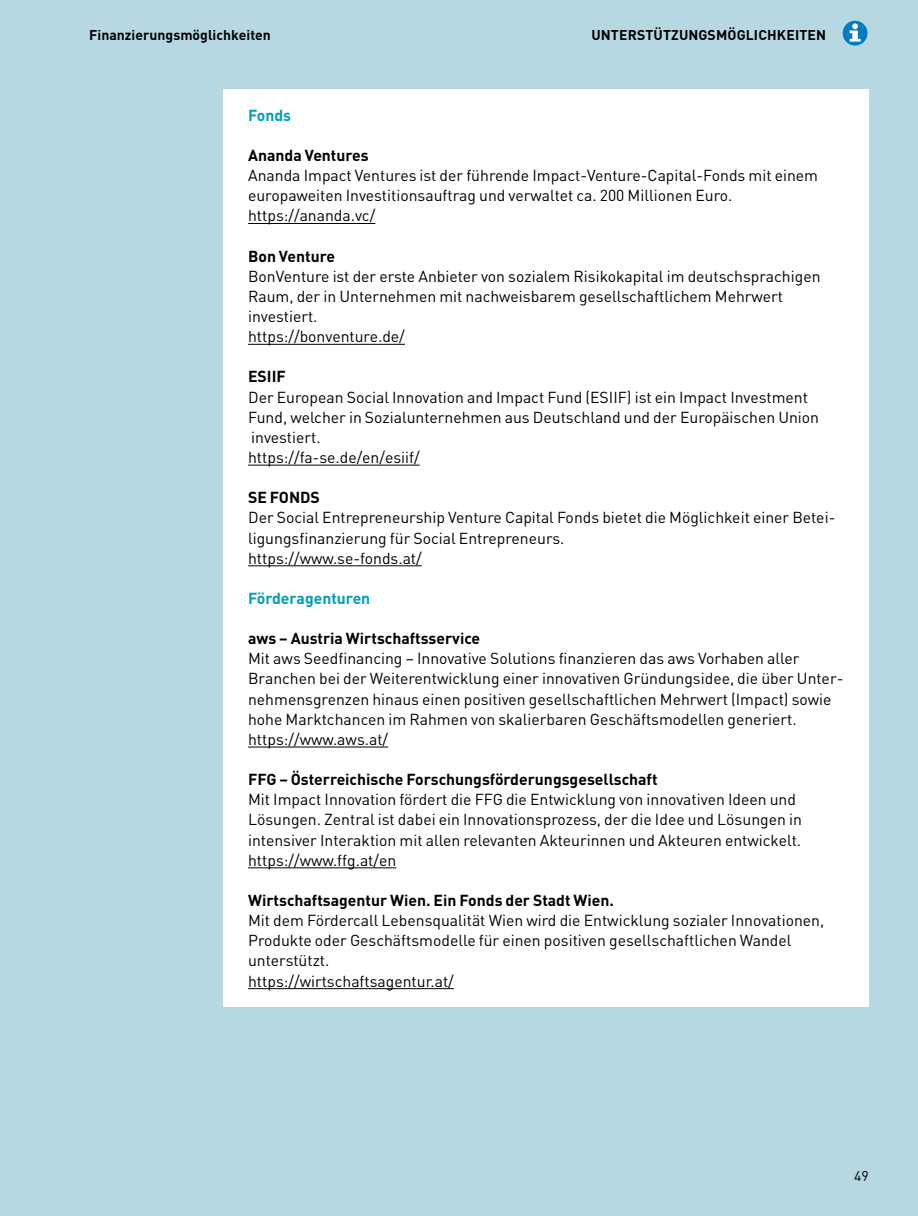
<style>
.page{position:relative;width:918px;height:1216px;background:#fff}
.page>*{position:absolute;margin:0;border:0;box-sizing:border-box;transform-origin:0 0}
.t1{font:15.75px/20.1px "DIN Pro";color:#000}
.t2{font:700 15.75px "DIN Pro";color:#000}
.t3{font:700 15.75px "DIN Pro";color:#009eb8}
.t4{font:700 14px "DIN Pro";letter-spacing:.01em;color:#000}
.t5{font:14px "DIN Pro";color:#000}
</style>
<div class="page">
<div style="left:0;top:0;width:918px;height:1215px;background:#b7d8e3"></div>
<div style="left:223px;top:89px;width:645px;height:917px;background:#fff"></div>
<hr style="left:248px;top:223px;width:127px;height:1px;background:#000">
<hr style="left:248px;top:344px;width:157px;height:1px;background:#000">
<hr style="left:248px;top:464px;width:172px;height:1px;background:#000">
<hr style="left:248px;top:565px;width:174px;height:1px;background:#000">
<hr style="left:248px;top:746px;width:140px;height:1px;background:#000">
<hr style="left:248px;top:867px;width:148px;height:1px;background:#000">
<hr style="left:248px;top:988px;width:206px;height:1px;background:#000">
<div style="left:842px;top:21px;width:25px;height:25px;background:#047bc1;border-radius:50%"></div>
<svg style="left:849px;top:23px;width:11px;height:19px"></svg>
<p class="t4" style="left:89px;top:25px;width:183px">Finanzierungsmöglichkeiten</p>
<p class="t4" style="left:591px;top:25px;width:236px">UNTERSTÜTZUNGSMÖGLICHKEITEN</p>
<p class="t3" style="left:248px;top:104px;width:45px">Fonds</p>
<p class="t2" style="left:248px;top:144px;width:122px">Ananda Ventures</p>
<p class="t1" style="left:248px;top:165px;width:571px">Ananda Impact Ventures ist der führende Impact-Venture-Capital-Fonds mit einem europaweiten Investitionsauftrag und verwaltet ca. 200 Millionen Euro.</p>
<p class="t1" style="left:248px;top:205px;width:129px">https://ananda.vc/</p>
<p class="t2" style="left:248px;top:245px;width:88px">Bon Venture</p>
<p class="t1" style="left:248px;top:265px;width:574px">BonVenture ist der erste Anbieter von sozialem Risikokapital im deutschsprachigen<br>Raum, der in Unternehmen mit nachweisbarem gesellschaftlichem Mehrwert investiert.</p>
<p class="t1" style="left:248px;top:326px;width:158px">https://bonventure.de/</p>
<p class="t2" style="left:248px;top:366px;width:39px">ESIIF</p>
<p class="t1" style="left:248px;top:386px;width:572px">Der European Social Innovation and Impact Fund (ESIIF) ist ein Impact Investment<br>Fund, welcher in Sozialunternehmen aus Deutschland und der Europäischen Union investiert.</p>
<p class="t1" style="left:248px;top:446px;width:173px">https://fa-se.de/en/esiif/</p>
<p class="t2" style="left:248px;top:487px;width:73px">SE FONDS</p>
<p class="t1" style="left:248px;top:507px;width:589px">Der Social Entrepreneurship Venture Capital Fonds bietet die Möglichkeit einer Betei&shy;ligungsfinanzierung für Social Entrepreneurs.</p>
<p class="t1" style="left:248px;top:547px;width:175px">https://www.se-fonds.at/</p>
<p class="t3" style="left:248px;top:587px;width:124px">Förderagenturen</p>
<p class="t2" style="left:248px;top:627px;width:234px">aws – Austria Wirtschaftsservice</p>
<p class="t1" style="left:248px;top:648px;width:597px">Mit aws Seedfinancing – Innovative Solutions finanzieren das aws Vorhaben aller Branchen bei der Weiterentwicklung einer innovativen Gründungsidee, die über Unter&shy;nehmensgrenzen hinaus einen positiven gesellschaftlichen Mehrwert (Impact) sowie hohe Marktchancen im Rahmen von skalierbaren Geschäftsmodellen generiert.</p>
<p class="t1" style="left:248px;top:728px;width:142px">https://www.aws.at/</p>
<p class="t2" style="left:248px;top:768px;width:411px">FFG – Österreichische Forschungsförderungsgesellschaft</p>
<p class="t1" style="left:248px;top:788px;width:555px">Mit Impact Innovation fördert die FFG die Entwicklung von innovativen Ideen und<br>Lösungen. Zentral ist dabei ein Innovationsprozess, der die Idee und Lösungen in intensiver Interaktion mit allen relevanten Akteurinnen und Akteuren entwickelt.</p>
<p class="t1" style="left:248px;top:849px;width:150px">https://www.ffg.at/en</p>
<p class="t2" style="left:248px;top:889px;width:367px">Wirtschaftsagentur Wien. Ein Fonds der Stadt Wien.</p>
<p class="t1" style="left:248px;top:909px;width:578px">Mit dem Fördercall Lebensqualität Wien wird die Entwicklung sozialer Innovationen,<br>Produkte oder Geschäftsmodelle für einen positiven gesellschaftlichen Wandel unterstützt.</p>
<p class="t1" style="left:248px;top:970px;width:207px">https://wirtschaftsagentur.at/</p>
<p class="t5" style="left:854px;top:1166px;width:16px">49</p>
</div>
